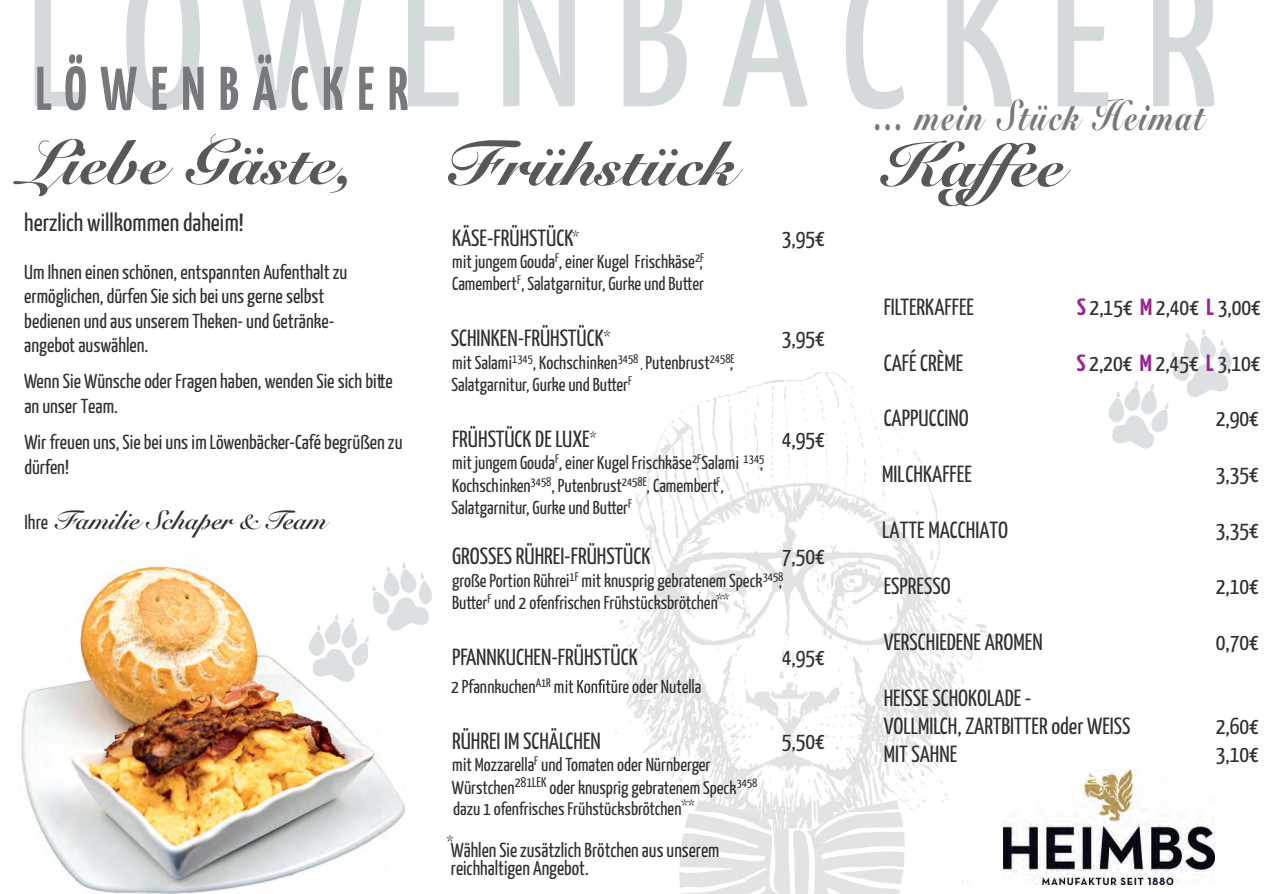
<style>
.page{position:relative;width:1272px;height:894px;background:#fff}
.page>*{position:absolute;margin:0;border:0;box-sizing:border-box;transform-origin:0 0}
.t1{font:62.1px "Snell Roundhand LT Std Blk Scr";color:#57585a}
.t2{font:700 61.65px "Yanone Kaffeesatz";letter-spacing:.25em;color:#76787b;scale:.9 1}
.t3{font:42.3px "Snell Roundhand LT Std Blk Scr";letter-spacing:.08em;color:#76787b;scale:.69 1}
.t4{font:26.4px "Snell Roundhand LT Std Bd Scr";color:#312f30}
.t5{font:24.9px "Yanone Kaffeesatz";color:#312f30}
.t6{font:23.25px/27.9px "Yanone Kaffeesatz";color:#312f30}
.t7{font:23.1px "Yanone Kaffeesatz";color:#312f30}
.t8{font:20.1px/24.2px "Yanone Kaffeesatz";color:#312f30}
.t9{font:18.6px/22.4px "Yanone Kaffeesatz";color:#312f30}
.t10{font:18px "Yanone Kaffeesatz";color:#312f30}
.t11{font:13.95px "Yanone Kaffeesatz";color:#312f30}
.s1{font-family:"Yanone Kaffeesatz";font-size:20.1px}
.s2{font-size:12.45px}
.s3{font-weight:700;color:#99248e}
.s4{font-size:23.25px}
.s5{font-size:18px}
.s6{font-size:18.6px}
</style>
<div class="page">
<svg style="left:1108px;top:329px;width:124px;height:119px"></svg>
<img style="left:602px;top:390px;width:144px;height:422px">
<img style="left:746px;top:372px;width:251px;height:440px">
<img style="left:679px;top:812px;width:290px;height:81px">
<img style="left:1003px;top:769px;width:211px;height:114px">
<svg style="left:566px;top:679px;width:39px;height:14px"></svg>
<img style="left:21px;top:566px;width:383px;height:327px">
<svg style="left:309px;top:563px;width:123px;height:118px"></svg>
<svg style="left:35px;top:0;width:50px;height:106px"></svg>
<svg style="left:126px;top:0;width:74px;height:109px"></svg>
<svg style="left:242px;top:0;width:120px;height:108px"></svg>
<svg style="left:408px;top:0;width:51px;height:106px"></svg>
<svg style="left:503px;top:0;width:72px;height:106px"></svg>
<svg style="left:623px;top:0;width:64px;height:106px"></svg>
<svg style="left:722px;top:0;width:85px;height:107px"></svg>
<svg style="left:947px;top:0;width:66px;height:107px"></svg>
<svg style="left:1058px;top:0;width:51px;height:106px"></svg>
<svg style="left:846px;top:0;width:58px;height:109px"></svg>
<svg style="left:1153px;top:0;width:61px;height:107px"></svg>
<h2 class="t2" style="left:36px;top:45px;width:415px">LÖWENBÄCKER</h2>
<h3 class="t3" style="left:875px;top:90px;width:479px">... mein Stück Heimat</h3>
<h1 class="t1" style="left:22px;top:125px;width:333px">Liebe Gäste,</h1>
<h1 class="t1" style="left:879px;top:128px;width:196px">Kaffee</h1>
<h3 class="t5" style="left:24px;top:204px;width:221px">herzlich willkommen daheim!</h3>
<p class="t8" style="left:24px;top:259px;width:325px">Um Ihnen einen schönen, entspannten Aufenthalt zu ermöglichen, dürfen Sie sich bei uns gerne selbst<br>-eknär teGdnu-nekehTmeresnusuadnunene i deb angebot auswählen.</p>
<p class="t8" style="left:24px;top:368px;width:370px">Wenn Sie Wünsche oder Fragen haben, wenden Sie sich bitte an unser Team.</p>
<p class="t8" style="left:24px;top:429px;width:380px">Wir freuen uns, Sie bei uns im Löwenbäcker-Café begrüßen zu dürfen!</p>
<h3 class="t4" style="left:24px;top:504px;width:304px"><span class="s1">Ihre</span> Familie Schaper &amp; Team</h3>
<h1 class="t1" style="left:446px;top:126px;width:291px">Frühstück</h1>
<p class="t6" style="left:452px;top:222px;width:129px">KÄSE-FRÜHSTÜCK<sup>*</sup></p>
<p class="t6" style="left:782px;top:222px;width:45px">3,95€</p>
<p class="t9" style="left:452px;top:249px;width:254px">mit jungem Gouda<sup>F</sup>, einer Kugel Frischkäse<sup>2F</sup>,<br>Camembert<sup>F</sup>, Salatgarnitur, Gurke und Butter</p>
<p class="t6" style="left:451px;top:323px;width:161px">SCHINKEN-FRÜHSTÜCK<sup>*</sup></p>
<p class="t6" style="left:782px;top:323px;width:45px">3,95€</p>
<p class="t9" style="left:451px;top:350px;width:285px">mit Salami<sup>1345</sup>, Kochschinken<sup>3458</sup> <span class="s2">,</span> Putenbrust<sup>2458E</sup>,<br>Salatgarnitur, Gurke und Butter<sup>F</sup></p>
<p class="t6" style="left:452px;top:423px;width:146px">FRÜHSTÜCK DE LUXE<sup>*</sup></p>
<p class="t6" style="left:782px;top:423px;width:45px">4,95€</p>
<p class="t9" style="left:452px;top:450px;width:250px">mit jungem Gouda<sup>F</sup>, einer Kugel Frischkäse<sup>2F</sup></p>
<p class="t6" style="left:884px;top:291px;width:92px">FILTERKAFFEE</p>
<p class="t6" style="left:1077px;top:291px;width:185px"><span class="s3">S</span> 2,15€ <span class="s3">M</span> 2,40€ <span class="s3">L</span> 3,00€</p>
<p class="t6" style="left:884px;top:347px;width:81px">CAFÉ CRÈME</p>
<p class="t6" style="left:1077px;top:347px;width:185px"><span class="s3">S</span> 2,20€ <span class="s3">M</span> 2,45€ <span class="s3">L</span> 3,10€</p>
<p class="t6" style="left:884px;top:403px;width:87px">CAPPUCCINO</p>
<p class="t6" style="left:1216px;top:403px;width:45px">2,90€</p>
<p class="t6" style="left:882px;top:459px;width:91px">MILCHKAFFEE</p>
<p class="t6" style="left:1216px;top:459px;width:45px">3,35€</p>
<p class="t6" style="left:882px;top:515px;width:128px">LATTE MACCHIATO</p>
<p class="t6" style="left:1216px;top:515px;width:45px">3,35€</p>
<p class="t6" style="left:884px;top:571px;width:68px">ESPRESSO</p>
<p class="t6" style="left:1216px;top:571px;width:45px">2,10€</p>
<p class="t6" style="left:884px;top:626px;width:161px">VERSCHIEDENE AROMEN</p>
<p class="t6" style="left:1216px;top:626px;width:45px">0,70€</p>
<p class="t6" style="left:884px;top:682px;width:248px">HEISSE SCHOKOLADE -<br>VOLLMILCH, ZARTBITTER oder WEISS</p>
<p class="t9" style="left:451px;top:450px;width:314px;text-indent:245px"><span class="s2">,</span> Salami <sup>1345</sup>,<br>Kochschinken<sup>3458</sup>, Putenbrust<sup>2458E</sup>, Camembert<sup>F</sup>,<br>Salatgarnitur, Gurke und Butter<sup>F</sup></p>
<p class="t6" style="left:452px;top:541px;width:200px">GROSSES RÜHREI-FRÜHSTÜCK</p>
<p class="t6" style="left:782px;top:541px;width:45px">7,50€</p>
<p class="t9" style="left:452px;top:568px;width:333px">große Portion Rührei<sup>1F</sup> mit knusprig gebratenem Speck<sup>3458</sup>,<br>Butter<sup>F</sup> und 2 ofenfrischen Frühstücksbrötchen<sup>**</sup></p>
<p class="t7" style="left:452px;top:640px;width:187px"><span class="s4">PFAN</span>NKUCHEN-FRÜHS<span class="s4">TÜCK</span></p>
<p class="t6" style="left:782px;top:641px;width:45px">4,95€</p>
<p class="t9" style="left:451px;top:674px;width:115px">2 Pfannkuchen<sup>A1R</sup> m</p>
<p class="t9" style="left:605px;top:674px;width:98px">türe oder Nutella</p>
<p class="t6" style="left:452px;top:725px;width:150px">RÜHREI IM SCHÄLCHEN</p>
<p class="t6" style="left:782px;top:725px;width:45px">5,50€</p>
<p class="t9" style="left:452px;top:752px;width:307px">mit Mozzarella<sup>F</sup> und Tomaten oder Nürnberger<br>Würstchen<sup>281LEK</sup> oder knusprig ge<span class="s5">bratenem Speck</span><sup>3458</sup></p>
<p class="t10" style="left:453px;top:796px;width:243px">dazu 1 ofenfrisches Frühstücks<span class="s6">brötchen</span><sup>**</sup></p>
<p class="t11" style="left:447px;top:830px;width:8px">*</p>
<p class="t8" style="left:451px;top:839px;width:270px;line-height:18.6px">Wählen Sie zusätzlich Brötchen aus unserem reichhaltigen Angebot.</p>
<p class="t6" style="left:1216px;top:710px;width:45px">2,60€</p>
<p class="t6" style="left:884px;top:738px;width:75px">MIT SAHNE</p>
<p class="t6" style="left:1216px;top:738px;width:45px">3,10€</p>
</div>
